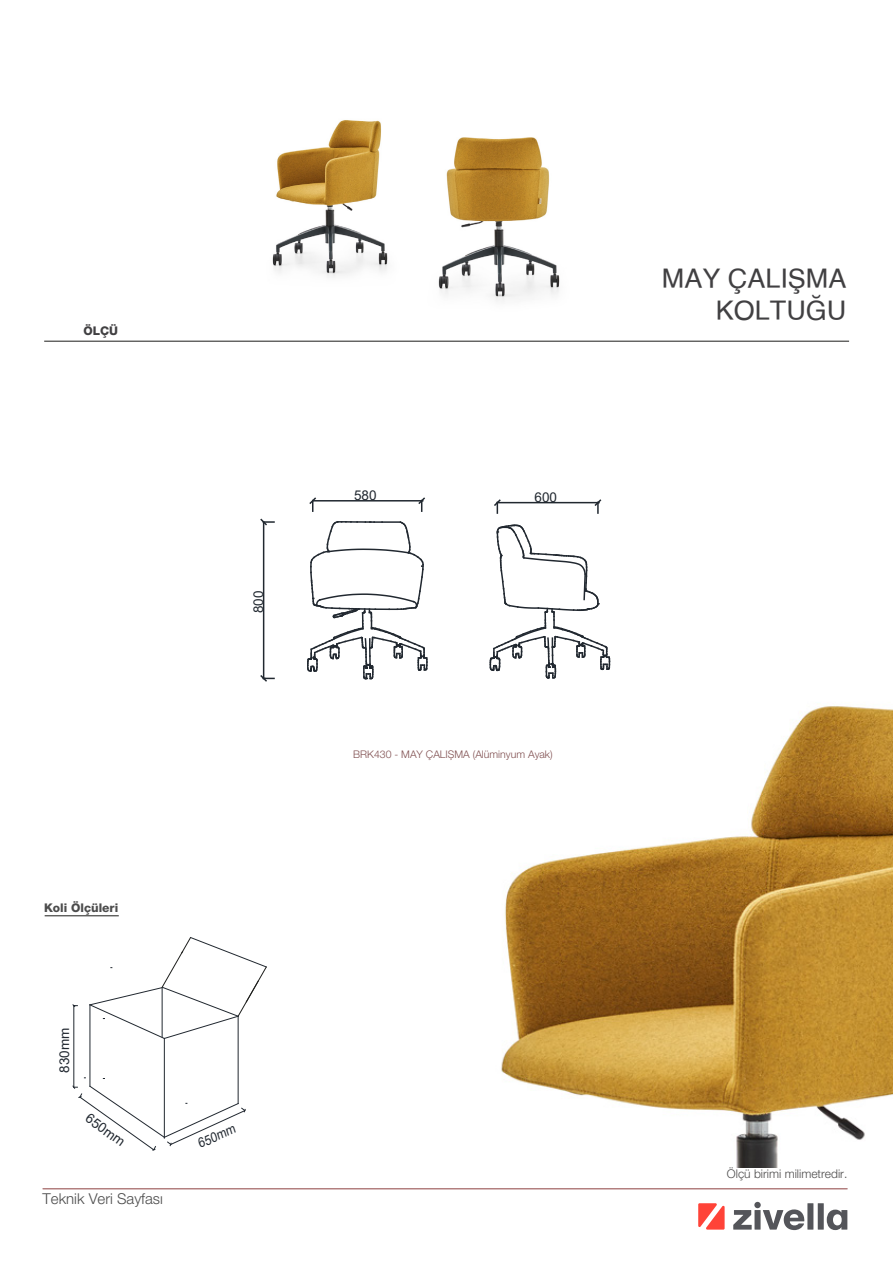
<style>
.page{position:relative;width:893px;height:1263px;background:#fff}
.page>*{position:absolute;margin:0;border:0;box-sizing:border-box;transform-origin:0 0}
.t1{font:27px/32.4px "Helvetica";color:#414042;text-align:right}
.t2{font:300 15px "Helvetica Neue LT Pro";color:#4c4c4c}
.t3{font:13.5px "Arial";color:#212830}
.t4{font:13.35px "Arial";color:#212830;scale:.89 1}
.t5{font:300 12px "Helvetica Neue LT Pro";color:#4d4c4c}
.t6{font:800 12px "Helvetica Neue LT Pro";color:#4c4c4c}
.t7{font:800 12px "Helvetica Neue LT Pro";color:#414042}
.t8{font:300 10.5px "Helvetica Neue LT Pro";color:#804f50}
</style>
<div class="page">
<img style="left:501px;top:706px;width:392px;height:462px">
<hr style="left:44px;top:341px;width:805px;height:1px;background:#1d1d1b">
<hr style="left:43px;top:1188px;width:804px;height:1px;background:#985050">
<svg style="left:733px;top:1210px;width:19px;height:19px"></svg>
<div style="left:754px;top:1210px;width:7px;height:19px;background:#54555a"></div>
<div style="left:754px;top:1202px;width:7px;height:6px;background:#54555a;border-radius:50%"></div>
<svg style="left:763px;top:1209px;width:41px;height:21px"></svg>
<div style="left:807px;top:1203px;width:6px;height:26px;background:#54555a"></div>
<div style="left:818px;top:1203px;width:6px;height:26px;background:#54555a"></div>
<svg style="left:827px;top:1209px;width:20px;height:21px"></svg>
<svg style="left:698px;top:1203px;width:27px;height:26px"></svg>
<hr style="left:45px;top:915px;width:74px;height:1px;background:#1d1d1b">
<hr style="left:73px;top:1006px;width:1px;height:81px;background:#212830">
<hr style="left:90px;top:1005px;width:1px;height:81px;background:#212830">
<hr style="left:238px;top:1016px;width:1px;height:87px;background:#212830">
<hr style="left:164px;top:1038px;width:1px;height:100px;background:#212830">
<svg style="left:89px;top:937px;width:178px;height:102px"></svg>
<svg style="left:72px;top:1085px;width:174px;height:66px"></svg>
<img style="left:438px;top:137px;width:122px;height:164px">
<img style="left:272px;top:120px;width:116px;height:157px">
<svg style="left:307px;top:521px;width:121px;height:159px"></svg>
<svg style="left:489px;top:524px;width:122px;height:155px"></svg>
<hr style="left:497px;top:502px;width:101px;height:1px;background:#212830">
<svg style="left:494px;top:499px;width:8px;height:14px"></svg>
<svg style="left:593px;top:499px;width:9px;height:14px"></svg>
<hr style="left:313px;top:500px;width:109px;height:1px;background:#212830">
<svg style="left:309px;top:497px;width:8px;height:14px"></svg>
<svg style="left:417px;top:497px;width:8px;height:14px"></svg>
<hr style="left:263px;top:522px;width:1px;height:156px;background:#212830">
<svg style="left:260px;top:518px;width:14px;height:8px"></svg>
<svg style="left:260px;top:674px;width:14px;height:8px"></svg>
<p class="t7" style="left:83px;top:324px;width:36px">ÖLÇÜ</p>
<p class="t3" style="left:249px;top:613px;width:24px;rotate:-90deg">800</p>
<p class="t6" style="left:44px;top:901px;width:76px">Koli Ölçüleri</p>
<p class="t3" style="left:55px;top:1073px;width:46px;rotate:-90deg">830mm</p>
<p class="t3" style="left:93px;top:1109px;width:47px;rotate:36deg">650mm</p>
<h2 class="t2" style="left:43px;top:1190px;width:122px">Teknik Veri Sayfası</h2>
<p class="t4" style="left:195px;top:1135px;width:46px;rotate:-24deg">650mm</p>
<p class="t3" style="left:354px;top:486px;width:24px">580</p>
<p class="t3" style="left:534px;top:488px;width:24px">600</p>
<p class="t8" style="left:353px;top:748px;width:201px">BRK430 - MAY ÇALIȘMA (Alüminyum Ayak)</p>
<h1 class="t1" style="left:662px;top:263px;width:186px">MAY ÇALIŞMA<br>KOLTUĞU</h1>
<p class="t5" style="left:727px;top:1167px;width:122px">Ölçü birimi milimetredir.</p>
</div>
